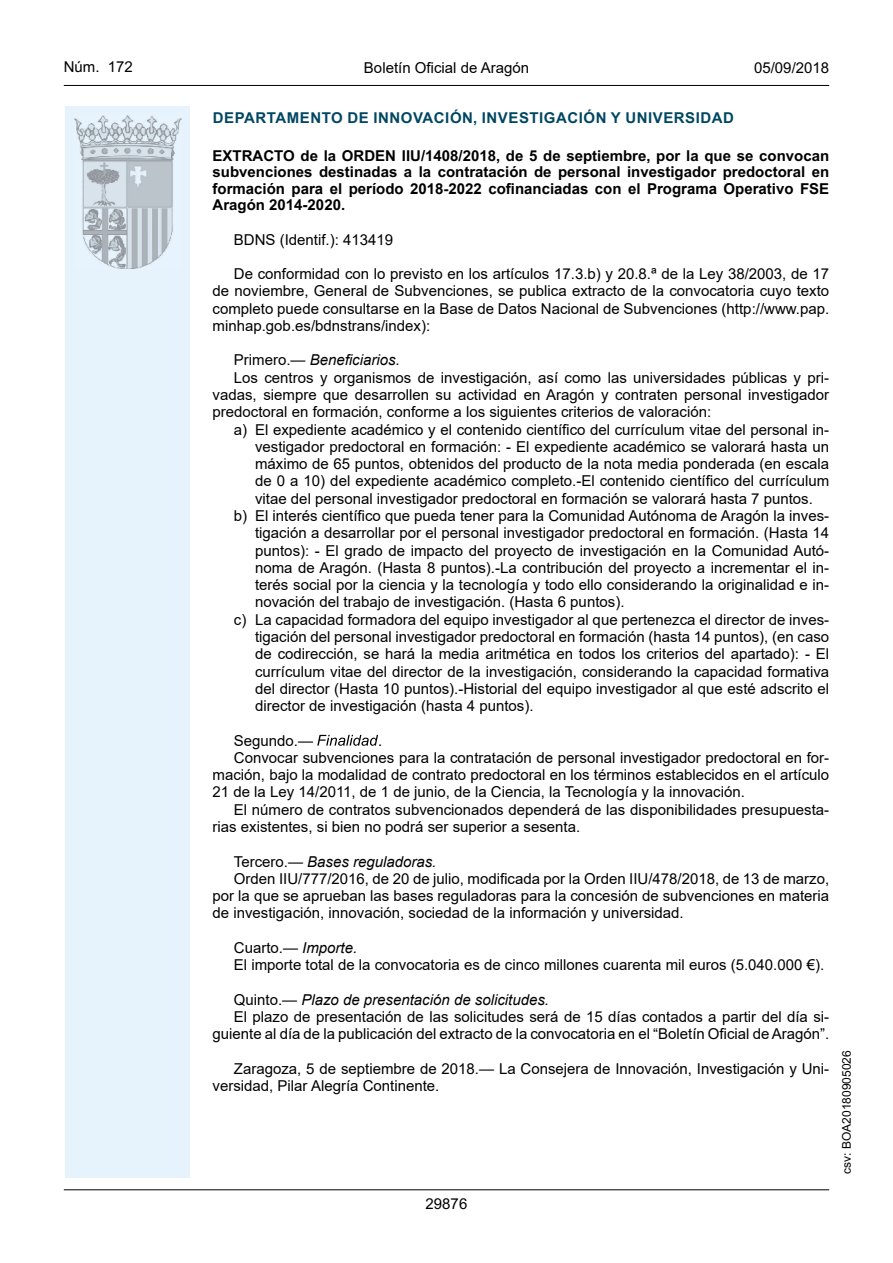
<style>
.page{position:relative;width:893px;height:1263px;background:#fff}
.page>*{position:absolute;margin:0;border:0;box-sizing:border-box;transform-origin:0 0}
.inicio_de_parrafo{font:15px/17.2px "Arial";color:#000;text-align:justify}
.Sangrado_01{font:15px/17.2px "Arial";color:#000;text-align:justify}
.Titulo_text{font:15px/16.5px "Arial Bold MT2";color:#000;text-align:justify}
.inicio_de_parrafo-2{font:italic 15px "Arial";color:#000}
.emisor_text{font:15px "Arial Bold MT2";letter-spacing:.035em;color:#004762}
.estilo_head-c{font:15px "Arial";color:#000}
.estilo_head-d{font:15px "Arial MT2";color:#000}
.estilo_head-i{font:15px "Arial MT2";color:#000}
.numero_pagina{font:15px "Arial MT2";color:#000}
.inicio_de_parrafo-3{font:15px "Arial MT2";color:#000}
.estilo_head-i-2{font:12px "Arial MT2";color:#000}
.s1{font-family:"Arial";font-weight:700}
.s2{font-style:normal}
.s3{font-family:"Arial MT2";font-style:normal}
.s4{font-style:italic}
</style>
<div class="page">
<hr style="left:64px;top:1189px;width:765px;height:1px;background:#000">
<hr style="left:64px;top:85px;width:765px;height:1px;background:#000">
<div style="left:65px;top:106px;width:125px;height:1072px;background:#e6f3fd"></div>
<img style="left:75px;top:115px;width:106px;height:153px">
<svg style="left:317px;top:735px;width:61px;height:11px"></svg>
<p class="estilo_head-i" style="left:64px;top:57px;width:71px">Núm. 172</p>
<p class="estilo_head-c" style="left:364px;top:57px;width:167px">Boletín Oficial de Aragón</p>
<p class="estilo_head-d" style="left:754px;top:57px;width:77px">05/09/2018</p>
<p class="emisor_text" style="left:213px;top:107px;width:523px">DEPARTAMENTO DE INNOVACIÓN, INVESTIGACIÓN Y UNIVERSIDAD</p>
<p class="Titulo_text" style="left:213px;top:147px;width:618px">EXTRACTO de la ORDEN IIU/1408/2018, de 5 de septiembre, por la que se convocan subvenciones destinadas a la contratación de personal investigador predoctoral en <span class="s1">formación para el período 2018-2022 cofinanciadas con el Programa Operativo FSE </span>Aragón 2014-2020.</p>
<p class="inicio_de_parrafo" style="left:234px;top:231px;width:161px">BDNS (Identif.): 413419</p>
<p class="inicio_de_parrafo" style="left:213px;top:265px;width:618px;text-indent:21px">De conformidad con lo previsto en los artículos 17.3.b) y 20.8.ª de la Ley 38/2003, de 17 de noviembre, General de Subvenciones, se publica extracto de la convocatoria cuyo texto completo puede consultarse en la Base de Datos Nacional de Subvenciones (http://www.pap. minhap.gob.es/bdnstrans/index):</p>
<p class="inicio_de_parrafo-2" style="left:234px;top:350px;width:167px"><span class="s2">Primero.—</span> Beneficiarios<span class="s3">.</span></p>
<p class="inicio_de_parrafo" style="left:213px;top:369px;width:618px;text-indent:21px">Los centros y organismos de investigación, así como las universidades públicas y pri&shy;vadas, siempre que desarrollen su actividad en Aragón y contraten personal investigador predoctoral en formación, conforme a los siguientes criterios de valoración:</p>
<p class="Sangrado_01" style="left:255px;top:421px;width:576px;text-indent:-21px">a) El expediente académico y el contenido científico del currículum vitae del personal in&shy;vestigador predoctoral en formación: - El expediente académico se valorará hasta un máximo de 65 puntos, obtenidos del producto de la nota media ponderada (en escala de 0 a 10) del expediente académico completo.-El contenido científico del currículum vitae del personal investigador predoctoral en formación se valorará hasta 7 puntos.</p>
<p class="Sangrado_01" style="left:255px;top:507px;width:576px;text-indent:-21px">b) El interés científico que pueda tener para la Comunidad Autónoma de Aragón la inves&shy;tigación a desarrollar por el personal investigador predoctoral en formación. (Hasta 14 puntos): - El grado de impacto del proyecto de investigación en la Comunidad Autó&shy;noma de Aragón. (Hasta 8 puntos).-La contribución del proyecto a incrementar el in&shy;terés social por la ciencia y la tecnología y todo ello considerando la originalidad e in&shy;novación del trabajo de investigación. (Hasta 6 puntos).</p>
<p class="Sangrado_01" style="left:255px;top:611px;width:576px;text-indent:-21px">c) La capacidad formadora del equipo investigador al que pertenezca el director de inves&shy;tigación del personal investigador predoctoral en formación (hasta 14 puntos), (en caso de codirección, se hará la media aritmética en todos los criterios del apartado): - El currículum vitae del director de la investigación, considerando la capacidad formativa del director (Hasta 10 puntos).-Historial del equipo investigador al que esté adscrito el director de investigación (hasta 4 puntos).</p>
<p class="inicio_de_parrafo" style="left:234px;top:732px;width:81px">Segundo.—</p>
<p class="inicio_de_parrafo-3" style="left:378px;top:730px;width:6px">.</p>
<p class="inicio_de_parrafo" style="left:213px;top:749px;width:618px;text-indent:21px">Convocar subvenciones para la contratación de personal investigador predoctoral en for&shy;mación, bajo la modalidad de contrato predoctoral en los términos establecidos en el artículo 21 de la Ley 14/2011, de 1 de junio, de la Ciencia, la Tecnología y la innovación.</p>
<p class="inicio_de_parrafo" style="left:213px;top:801px;width:618px;text-indent:21px">El número de contratos subvencionados dependerá de las disponibilidades presupuesta&shy;rias existentes, si bien no podrá ser superior a sesenta.</p>
<p class="inicio_de_parrafo-2" style="left:234px;top:851px;width:204px"><span class="s2">Tercero.—</span> Bases reguladoras.</p>
<p class="inicio_de_parrafo" style="left:213px;top:870px;width:618px;text-indent:21px">Orden IIU/777/2016, de 20 de julio, modificada por la Orden IIU/478/2018, de 13 de marzo, por la que se aprueban las bases reguladoras para la concesión de subvenciones en materia de investigación, innovación, sociedad de la información y universidad.</p>
<p class="inicio_de_parrafo" style="left:234px;top:939px;width:125px">Cuarto.— <span class="s4">Importe.</span></p>
<p class="inicio_de_parrafo" style="left:234px;top:956px;width:592px">El importe total de la convocatoria es de cinco millones cuarenta mil euros (5.040.000 €).</p>
<p class="inicio_de_parrafo-2" style="left:234px;top:990px;width:317px"><span class="s2">Quinto.—</span> Plazo de presentación de solicitudes.</p>
<p class="inicio_de_parrafo" style="left:213px;top:1008px;width:618px;text-align:right">El plazo de presentación de las solicitudes será de 15 días contados a partir del día si&shy;guiente al día de la publicación del extracto de la convocatoria en el “Boletín Oficial de Aragón”.</p>
<p class="inicio_de_parrafo" style="left:213px;top:1060px;width:618px;text-indent:21px">Zaragoza, 5 de septiembre de 2018.— La Consejera de Innovación, Investigación y Uni&shy;versidad, Pilar Alegría Continente.</p>
<p class="numero_pagina" style="left:426px;top:1193px;width:43px">29876</p>
<p class="estilo_head-i-2" style="left:838px;top:1174px;width:125px;rotate:-90deg">csv: BOA20180905026</p>
</div>
